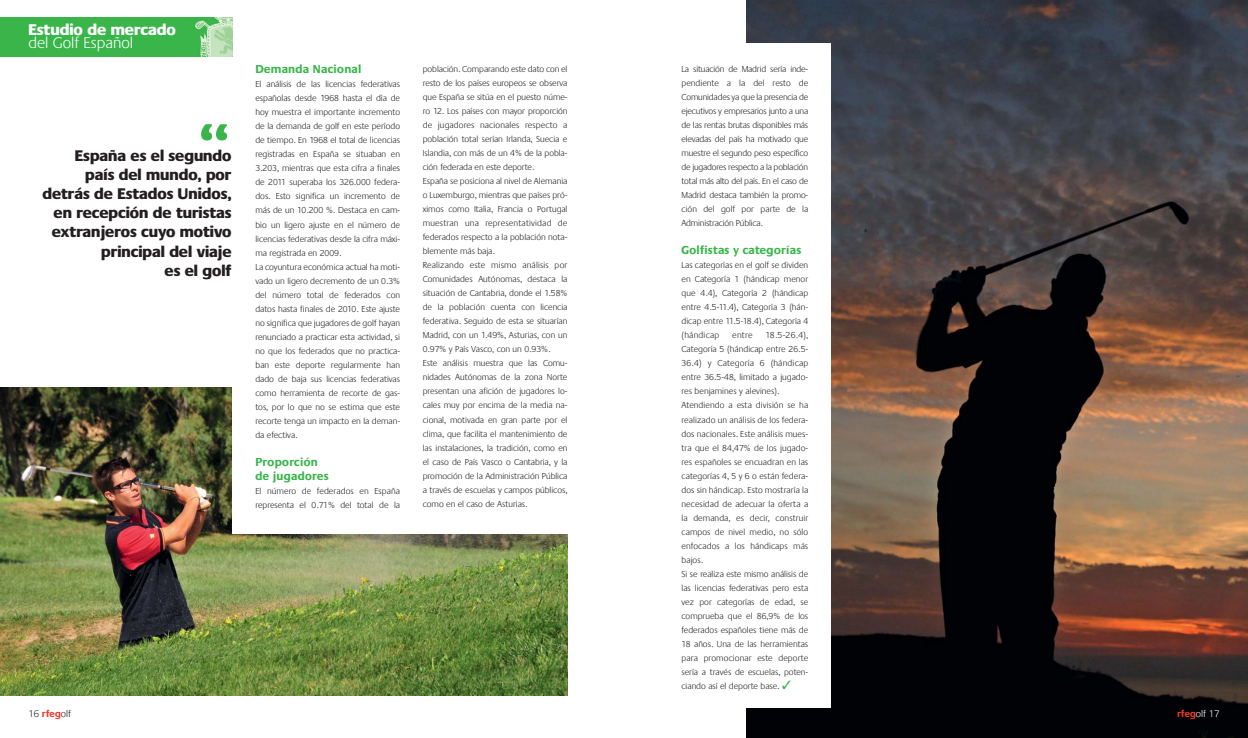
<style>
.page{position:relative;width:1248px;height:738px;background:#fff}
.page>*{position:absolute;margin:0;border:0;box-sizing:border-box;transform-origin:0 0}
.t1{font:700 65.1px "Praxis";color:#39b54a}
.t2{font:800 16.1px "Praxis";color:#fff}
.t3{font:300 16.1px "Praxis";color:#fff}
.t4{font:800 16px/19.2px "Praxis";color:#231f20;text-align:right}
.t5{font:700 12px/14px "Praxis";letter-spacing:.025em;color:#39b54a}
.t6{font:300 10px "Praxis";color:#fff}
.t7{font:300 10px "Praxis";color:#231f20}
.t8{font:300 9px/14px "Praxis";color:#231f20}
.s1{font-weight:700;color:#ef3829}
.s2{color:#39b54a}
</style>
<div class="page">
<img style="left:0;top:387px;width:567px;height:307px">
<div style="left:232px;top:348px;width:350px;height:185px;background:#fff"></div>
<img style="left:746px;top:0;width:501px;height:737px">
<div style="left:669px;top:44px;width:161px;height:663px;background:#fff"></div>
<div style="left:0;top:17px;width:232px;height:40px;background:#39b54a"></div>
<img style="left:195px;top:17px;width:37px;height:40px">
<h2 class="t2" style="left:28px;top:24px;width:149px">Estudio de mercado</h2>
<h2 class="t3" style="left:28px;top:37px;width:106px">del Golf Español</h2>
<h1 class="t1" style="left:200px;top:122px;width:31px">“</h1>
<h3 class="t4" style="left:43px;top:147px;width:190px">España es el segundo país del mundo, por detrás de Estados Unidos, en recepción de turistas extranjeros cuyo motivo principal del viaje<br>es el golf</h3>
<h3 class="t5" style="left:255px;top:63px;width:107px">Demanda Nacional</h3>
<p class="t8" style="left:255px;top:78px;width:146px">El análisis de las licencias federativas españolas desde 1968 hasta el día de hoy muestra el importante incremento de la demanda de golf en este período de tiempo. En 1968 el total de licencias registradas en España se situaban en 3.203, mientras que esta cifra a finales de 2011 superaba los 326.000 federa&shy;dos. Esto significa un incremento de más de un 10.200 %. Destaca en cam&shy;bio un ligero ajuste en el número de licencias federativas desde la cifra máxi&shy;ma registrada en 2009.<br>La coyuntura económica actual ha moti&shy;vado un ligero decremento de un 0.3% del número total de federados con datos hasta finales de 2010. Este ajuste no significa que jugadores de golf hayan renunciado a practicar esta actividad, si no que los federados que no practica&shy;ban este deporte regularmente han dado de baja sus licencias federativas como herramienta de recorte de gas&shy;tos, por lo que no se estima que este recorte tenga un impacto en la deman&shy;da efectiva.</p>
<h3 class="t5" style="left:255px;top:455px;width:75px">Proporción de jugadores</h3>
<p class="t8" style="left:255px;top:484px;width:146px">El número de federados en España representa el 0.71% del total de la</p>
<p class="t8" style="left:423px;top:63px;width:146px">población. Comparando este dato con el resto de los países europeos se observa que España se sitúa en el puesto núme&shy;ro 12. Los países con mayor proporción de jugadores nacionales respecto a población total serían Irlanda, Suecia e Islan dia, con más de un 4% de la pobla&shy;ción federada en este deporte.<br>España se posiciona al nivel de Alemania o Luxemburgo, mientras que países pró&shy;ximos como Italia, Francia o Portugal muestran una representatividad de federados respecto a la población nota&shy;blemente más baja.<br>Realizando este mismo análisis por Comunidades Autónomas, destaca la situación de Cantabria, donde el 1.58% de la población cuenta con licencia federativa. Seguido de esta se situarían Madrid, con un 1.49%, Asturias, con un 0.97% y País Vasco, con un 0.93%.<br>Este análisis muestra que las Comu - nidades Autónomas de la zona Norte presentan una afición de jugadores lo - cales muy por encima de la media na - cional, motivada en gran parte por el clima, que facilita el mantenimiento de las instalaciones, la tradición, como en el caso de País Vasco o Cantabria, y la promoción de la Administración Pública a través de escuelas y campos públicos, como en el caso de Asturias.</p>
<p class="t7" style="left:28px;top:709px;width:44px">16 <span class="s1">rfeg</span>olf</p>
<p class="t8" style="left:681px;top:63px;width:128px;text-align:justify">La situación de Madrid sería inde&shy;pendiente a la del resto de Comunidades ya que la presencia de ejecutivos y empresarios junto a una de las rentas brutas disponibles más elevadas del país ha motivado que muestre el segundo peso específico de jugadores respecto a la población total más alto del país. En el caso de Ma drid destaca también la promo&shy;ción del golf por parte de la Administración Pública.</p>
<h3 class="t5" style="left:681px;top:244px;width:121px">Golfistas y categorías</h3>
<p class="t8" style="left:681px;top:259px;width:128px;text-align:justify">Las categorías en el golf se dividen en Categoría 1 (hándicap menor que 4.4), Categoría 2 (hándicap entre 4.5-11.4), Categoría 3 (hán&shy;dicap entre 11.5-18.4), Categoría 4 (hándicap</p>
<p class="t8" style="left:681px;top:329px;width:128px;text-indent:84px">18.5-26.4),<br>Categoría 5 (hándicap entre 26.5-<br>36.4) y Categoría 6 (hándicap entre 36.5-48, limitado a jugado&shy;res benjamines y alevines).<br>Atendiendo a esta división se ha realizado un análisis de los federa&shy;dos nacionales. Este análisis mues&shy;tra que el 84,47% de los jugado&shy;res españoles se encuadran en las categorías 4, 5 y 6 o están federa&shy;dos sin hándicap. Esto mostraría la necesidad de adecuar la oferta a la demanda, es decir, construir campos de nivel medio, no sólo enfocados a los hándicaps más bajos.<br>Si se realiza este mismo análisis de las licencias federativas pero esta vez por categorías de edad, se comprueba que el 86,9% de los federados españoles tiene más de<br>18 años. Una de las herramientas para promocionar este deporte sería a través de escuelas, poten&shy;ciando así el deporte base. <span class="s2">✓</span></p>
<p class="t8" style="left:732px;top:329px;width:22px">entre</p>
<p class="t6" style="left:1176px;top:709px;width:44px"><span class="s1">rfeg</span>olf 17</p>
</div>
